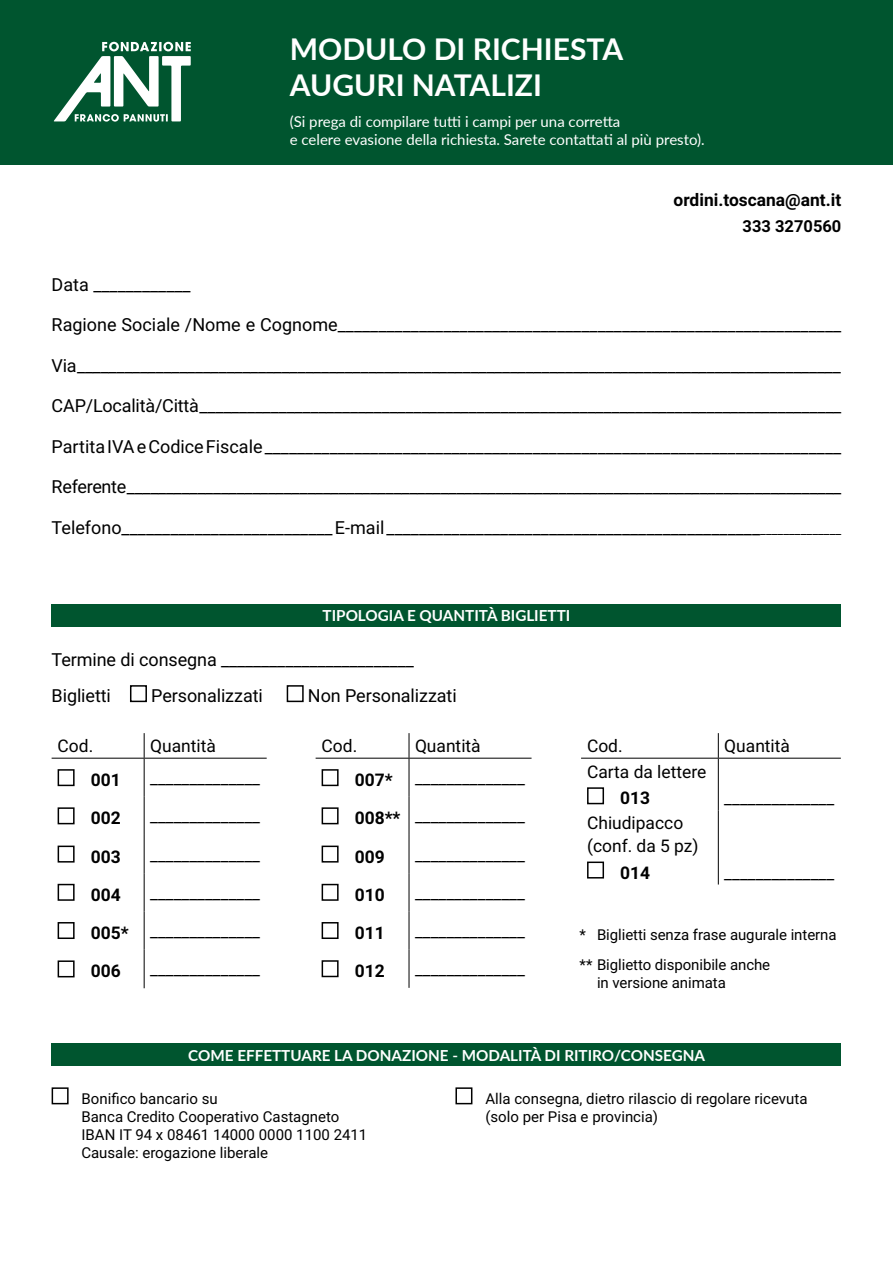
<style>
.page{position:relative;width:893px;height:1263px;background:#fff}
.page>*{position:absolute;margin:0;border:0;box-sizing:border-box;transform-origin:0 0}
.t1{font:700 30px/36.6px "Lato";color:#fff}
.t2{font:18px/36.3px "Roboto";letter-spacing:-.005em;color:#000}
.t3{font:17.4px/38.2px "Roboto";color:#000;text-align:right}
.t4{font:700 17.4px "Roboto";color:#000}
.t5{font:700 16.5px "Roboto";color:#000}
.t6{font:700 15.3px "Lato";color:#fff}
.t7{font:15px/18px "Roboto";color:#000}
.t8{font:15px/18px "Lato";color:#fff}
.s1{font-size:12.9px}
.s2{font-weight:700}
</style>
<div class="page">
<div style="left:0;top:0;width:893px;height:164px;background:#00552f"></div>
<svg style="left:53px;top:42px;width:138px;height:80px"></svg>
<div style="left:52px;top:1087px;width:17px;height:17px;border:1px solid #000"></div>
<div style="left:455px;top:1087px;width:17px;height:17px;border:1px solid #000"></div>
<div style="left:130px;top:685px;width:17px;height:17px;border:1px solid #000"></div>
<div style="left:287px;top:685px;width:17px;height:17px;border:1px solid #000"></div>
<hr style="left:144px;top:758px;width:1px;height:39px;background:#000">
<hr style="left:144px;top:797px;width:1px;height:38px;background:#000">
<hr style="left:144px;top:835px;width:1px;height:38px;background:#000">
<hr style="left:144px;top:873px;width:1px;height:38px;background:#000">
<hr style="left:144px;top:911px;width:1px;height:39px;background:#000">
<hr style="left:144px;top:950px;width:1px;height:38px;background:#000">
<svg style="left:144px;top:733px;width:1px;height:25px"></svg>
<hr style="left:52px;top:758px;width:92px;height:1px;background:#000">
<hr style="left:144px;top:758px;width:123px;height:1px;background:#000">
<div style="left:58px;top:769px;width:17px;height:17px;border:1px solid #000"></div>
<div style="left:58px;top:807px;width:17px;height:17px;border:1px solid #000"></div>
<div style="left:58px;top:845px;width:17px;height:17px;border:1px solid #000"></div>
<div style="left:58px;top:884px;width:17px;height:17px;border:1px solid #000"></div>
<div style="left:58px;top:922px;width:17px;height:17px;border:1px solid #000"></div>
<div style="left:58px;top:960px;width:17px;height:17px;border:1px solid #000"></div>
<hr style="left:409px;top:758px;width:1px;height:39px;background:#000">
<hr style="left:409px;top:797px;width:1px;height:38px;background:#000">
<hr style="left:409px;top:835px;width:1px;height:38px;background:#000">
<hr style="left:409px;top:873px;width:1px;height:38px;background:#000">
<hr style="left:409px;top:911px;width:1px;height:39px;background:#000">
<hr style="left:409px;top:950px;width:1px;height:38px;background:#000">
<svg style="left:409px;top:733px;width:1px;height:25px"></svg>
<hr style="left:316px;top:758px;width:93px;height:1px;background:#000">
<hr style="left:409px;top:758px;width:123px;height:1px;background:#000">
<div style="left:322px;top:769px;width:17px;height:17px;border:1px solid #000"></div>
<div style="left:322px;top:807px;width:17px;height:17px;border:1px solid #000"></div>
<div style="left:322px;top:845px;width:17px;height:17px;border:1px solid #000"></div>
<div style="left:322px;top:884px;width:17px;height:17px;border:1px solid #000"></div>
<div style="left:322px;top:922px;width:17px;height:17px;border:1px solid #000"></div>
<div style="left:322px;top:960px;width:17px;height:17px;border:1px solid #000"></div>
<hr style="left:718px;top:758px;width:1px;height:52px;background:#000">
<hr style="left:718px;top:810px;width:1px;height:74px;background:#000">
<svg style="left:718px;top:733px;width:1px;height:25px"></svg>
<hr style="left:581px;top:758px;width:137px;height:1px;background:#000">
<hr style="left:718px;top:758px;width:123px;height:1px;background:#000">
<div style="left:587px;top:787px;width:17px;height:17px;border:1px solid #000"></div>
<div style="left:587px;top:861px;width:17px;height:17px;border:1px solid #000"></div>
<div style="left:52px;top:1043px;width:789px;height:23px;background:#00552f"></div>
<div style="left:52px;top:604px;width:789px;height:23px;background:#00552f"></div>
<h1 class="t1" style="left:290px;top:29px;width:335px">MODULO DI RICHIESTA<br>AUGURI NATALIZI</h1>
<p class="t8" style="left:290px;top:112px;width:416px">(Si prega di compilare tutti i campi per una corretta<br>e celere evasione della richiesta. Sarete contattati al più presto).</p>
<p class="t4" style="left:674px;top:188px;width:169px">ordini.toscana@ant.it</p>
<p class="t5" style="left:743px;top:215px;width:100px">333 3270560</p>
<p class="t2" style="left:52px;top:266px;width:141px">Data ____________</p>
<p class="t2" style="left:52px;top:306px;width:791px">Ragione Sociale /Nome e Cognome______________________________________________________________</p>
<p class="t2" style="left:52px;top:347px;width:791px">Via _________________________________________________________________________________________________</p>
<p class="t2" style="left:52px;top:387px;width:791px">CAP/Località/Città _________________________________________________________________________________</p>
<p class="t2" style="left:52px;top:428px;width:791px">Partita IVA e Codice Fiscale _______________________________________________________________________</p>
<p class="t2" style="left:52px;top:468px;width:791px">Referente ___________________________________________________________________________________________</p>
<p class="t2" style="left:52px;top:509px;width:791px">Telefono__________________________ E-mail ______________________________________________<span class="s1">______________</span></p>
<p class="t6" style="left:323px;top:605px;width:249px">TIPOLOGIA E QUANTITÀ BIGLIETTI</p>
<p class="t2" style="left:52px;top:640px;width:364px">Termine di consegna ________________________<br>Biglietti</p>
<p class="t2" style="left:151px;top:677px;width:113px">Personalizzati</p>
<p class="t2" style="left:308px;top:677px;width:150px">Non Personalizzati</p>
<p class="t3" style="left:58px;top:726px;width:37px">Cod.</p>
<p class="t3" style="left:150px;top:726px;width:67px">Quantità</p>
<p class="t4" style="left:91px;top:768px;width:31px">001</p>
<p class="t3" style="left:150px;top:758px;width:111px">______________</p>
<p class="t4" style="left:91px;top:806px;width:31px">002</p>
<p class="t3" style="left:150px;top:796px;width:111px">______________</p>
<p class="t4" style="left:91px;top:844px;width:31px">003</p>
<p class="t3" style="left:150px;top:835px;width:111px">______________</p>
<p class="t4" style="left:91px;top:882px;width:31px">004</p>
<p class="t3" style="left:91px;top:873px;width:171px">______________<br><span class="s2">005*</span> ______________</p>
<p class="t4" style="left:91px;top:959px;width:31px">006</p>
<p class="t3" style="left:150px;top:949px;width:111px">______________</p>
<p class="t3" style="left:322px;top:726px;width:37px">Cod.</p>
<p class="t3" style="left:415px;top:726px;width:67px">Quantità</p>
<p class="t4" style="left:355px;top:768px;width:39px">007*</p>
<p class="t3" style="left:355px;top:758px;width:172px">______________<br><span class="s2">008**</span> ______________</p>
<p class="t4" style="left:355px;top:844px;width:31px">009</p>
<p class="t3" style="left:415px;top:835px;width:111px">______________</p>
<p class="t4" style="left:355px;top:882px;width:31px">010</p>
<p class="t3" style="left:415px;top:873px;width:111px">______________</p>
<p class="t4" style="left:355px;top:921px;width:31px">011</p>
<p class="t3" style="left:415px;top:911px;width:111px">______________</p>
<p class="t4" style="left:355px;top:959px;width:31px">012</p>
<p class="t3" style="left:415px;top:949px;width:111px">______________</p>
<p class="t3" style="left:587px;top:726px;width:37px">Cod.</p>
<p class="t3" style="left:724px;top:726px;width:67px">Quantità</p>
<p class="t3" style="left:587px;top:752px;width:121px">Carta da lettere</p>
<p class="t4" style="left:620px;top:786px;width:31px">013</p>
<p class="t3" style="left:724px;top:778px;width:111px">______________</p>
<p class="t3" style="left:587px;top:811px;width:113px;line-height:22.5px;text-align:left">Chiudipacco (conf. da 5 pz)</p>
<p class="t4" style="left:620px;top:860px;width:31px">014</p>
<p class="t3" style="left:724px;top:852px;width:111px">______________</p>
<p class="t7" style="left:580px;top:919px;width:258px;line-height:30.3px">* Biglietti senza frase augurale interna ** Biglietto disponibile anche</p>
<p class="t7" style="left:597px;top:973px;width:130px">in versione animata</p>
<p class="t6" style="left:188px;top:1044px;width:518px">COME EFFETTUARE LA DONAZIONE - MODALITÀ DI RITIRO/CONSEGNA</p>
<p class="t7" style="left:81px;top:1089px;width:288px">Bonifico bancario su<br>Banca Credito Cooperativo Castagneto<br>IBAN IT 94 x 08461 14000 0000 1100 2411<br>Causale: erogazione liberale</p>
<p class="t7" style="left:485px;top:1089px;width:324px">Alla consegna, dietro rilascio di regolare ricevuta (solo per Pisa e provincia)</p>
</div>
